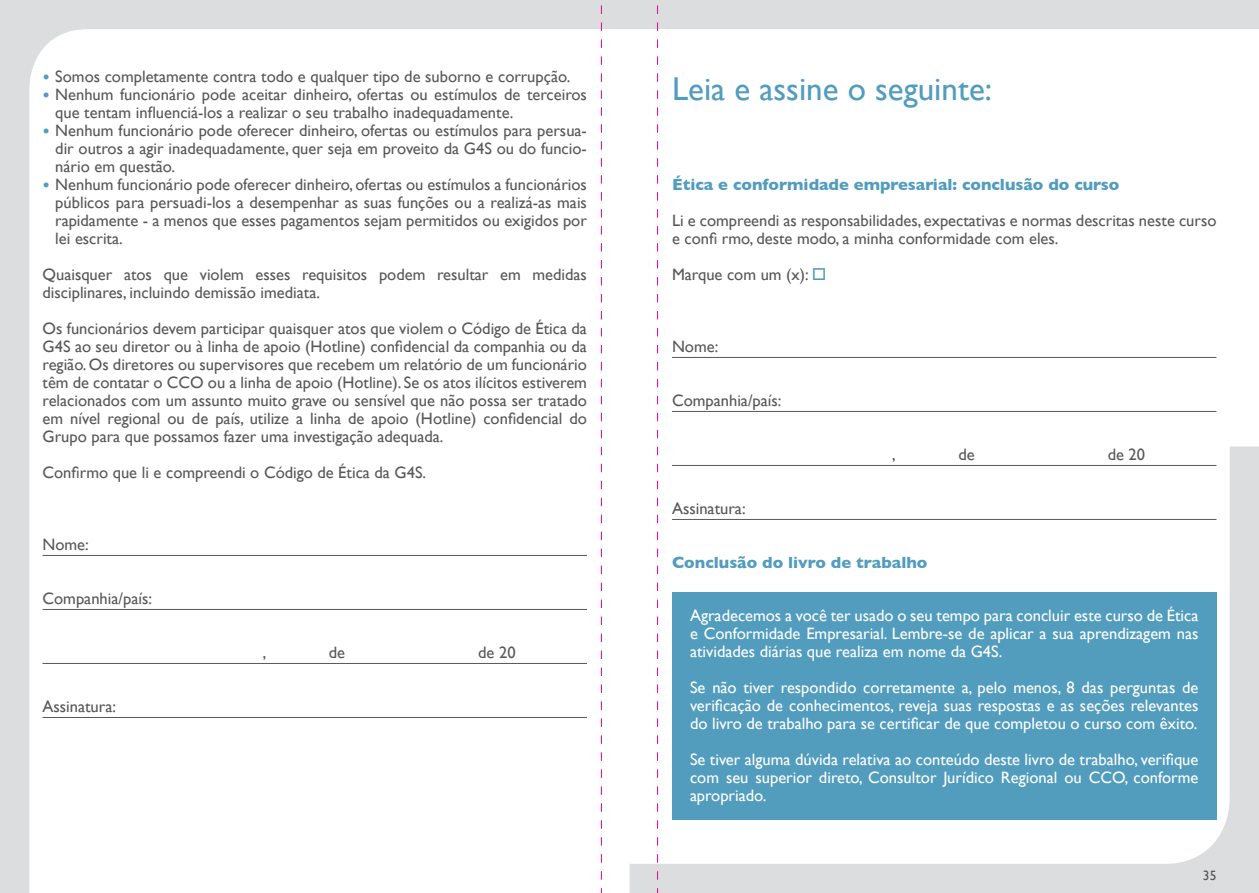
<style>
.page{position:relative;width:1259px;height:893px;background:#dcdddf}
.page>*{position:absolute;margin:0;border:0;box-sizing:border-box;transform-origin:0 0}
.t1{font:33px "Gill Sans";color:#529cbe}
.t2{font:16.5px/18px "Gill Sans";color:#57585a}
.t3{font:16.5px/18px "Gill Sans";color:#fff;text-align:justify}
.t4{font:700 16.5px "Gill Sans";color:#529cbe}
.t5{font:13.5px "Gill Sans";color:#57585a}
.s1{font-weight:700;font-size:15px;color:#529cbe}
.s2{color:#529cbe}
</style>
<div class="page">
<div style="left:29px;top:29px;width:1230px;height:864px;background:#fff"></div>
<hr style="left:43px;top:555px;width:544px;height:1px;background:#57585a">
<hr style="left:43px;top:609px;width:544px;height:1px;background:#57585a">
<hr style="left:43px;top:663px;width:544px;height:1px;background:#57585a">
<hr style="left:43px;top:717px;width:544px;height:1px;background:#57585a">
<svg style="left:601px;top:5px;width:1px;height:888px"></svg>
<hr style="left:672px;top:357px;width:544px;height:1px;background:#57585a">
<hr style="left:672px;top:411px;width:544px;height:1px;background:#57585a">
<hr style="left:672px;top:465px;width:544px;height:1px;background:#57585a">
<hr style="left:672px;top:519px;width:544px;height:1px;background:#57585a">
<div style="left:672px;top:592px;width:544px;height:227px;background:#529cbe"></div>
<svg style="left:657px;top:5px;width:1px;height:888px"></svg>
<p class="t2" style="left:43px;top:67px;width:529px"><span class="s1">•</span> Somos completamente contra todo e qualquer tipo de suborno e corrupção.</p>
<p class="t2" style="left:55px;top:85px;width:533px;text-indent:-13px"><span class="s1">•</span> Nenhum funcionário pode aceitar dinheiro, ofertas ou estímulos de terceiros que tentam influenciá-los a realizar o seu trabalho inadequadamente.</p>
<p class="t2" style="left:55px;top:121px;width:533px;text-align:justify;text-indent:-13px"><span class="s1">•</span> Nenhum funcionário pode oferecer dinheiro, ofertas ou estímulos para persua&shy;dir outros a agir inadequadamente, quer seja em proveito da G4S ou do funcio&shy;nário em questão.</p>
<p class="t2" style="left:55px;top:175px;width:533px;text-align:justify;text-indent:-13px"><span class="s1">•</span> Nenhum funcionário pode oferecer dinheiro, ofertas ou estímulos a funcionários públicos para persuadi-los a desempenhar as suas funções ou a realizá-as mais rapidamente - a menos que esses pagamentos sejam permitidos ou exigidos por lei escrita.</p>
<p class="t2" style="left:43px;top:265px;width:546px">Quaisquer atos que violem esses requisitos podem resultar em medidas disciplinares, incluindo demissão imediata.</p>
<p class="t2" style="left:43px;top:319px;width:546px;text-align:justify">Os funcionários devem participar quaisquer atos que violem o Código de Ética da G4S ao seu diretor ou à linha de apoio (Hotline) confidencial da companhia ou da região. Os diretores ou supervisores que recebem um relatório de um funcionário têm de contatar o CCO ou a linha de apoio (Hotline). Se os atos ilícitos estiverem relacionados com um assunto muito grave ou sensível que não possa ser tratado em nível regional ou de país, utilize a linha de apoio (Hotline) confidencial do Grupo para que possamos fazer uma investigação adequada.</p>
<p class="t2" style="left:43px;top:463px;width:385px">Confirmo que li e compreendi o Código de Ética da G4S.</p>
<p class="t2" style="left:43px;top:535px;width:48px">Nome:</p>
<p class="t2" style="left:43px;top:589px;width:111px">Companhia/país:</p>
<p class="t2" style="left:43px;top:697px;width:75px">Assinatura:</p>
<p class="t2" style="left:263px;top:643px;width:5px">,</p>
<p class="t2" style="left:329px;top:643px;width:18px">de</p>
<p class="t2" style="left:478px;top:643px;width:39px">de 20</p>
<h1 class="t1" style="left:672px;top:69px;width:321px">Leia e assine o seguinte:</h1>
<p class="t4" style="left:672px;top:171px;width:449px">Ética e conformidade empresarial: conclusão do curso</p>
<p class="t2" style="left:672px;top:211px;width:546px">Li e compreendi as responsabilidades, expectativas e normas descritas neste curso e confi rmo, deste modo, a minha conformidade com eles.</p>
<p class="t2" style="left:672px;top:265px;width:156px">Marque com um (x): <span class="s2">□</span></p>
<p class="t2" style="left:672px;top:337px;width:48px">Nome:</p>
<p class="t2" style="left:672px;top:391px;width:111px">Companhia/país:</p>
<p class="t2" style="left:672px;top:499px;width:75px">Assinatura:</p>
<p class="t2" style="left:892px;top:445px;width:5px">,</p>
<p class="t2" style="left:958px;top:445px;width:18px">de</p>
<p class="t2" style="left:1107px;top:445px;width:39px">de 20</p>
<p class="t4" style="left:672px;top:549px;width:257px">Conclusão do livro de trabalho</p>
<p class="t3" style="left:690px;top:606px;width:510px">Agradecemos a você ter usado o seu tempo para concluir este curso de Ética e Conformidade Empresarial. Lembre-se de aplicar a sua aprendizagem nas atividades diárias que realiza em nome da G4S.</p>
<p class="t3" style="left:690px;top:678px;width:510px">Se não tiver respondido corretamente a, pelo menos, 8 das perguntas de verificação de conhecimentos, reveja suas respostas e as seções relevantes do livro de trabalho para se certificar de que completou o curso com êxito.</p>
<p class="t3" style="left:690px;top:750px;width:510px">Se tiver alguma dúvida relativa ao conteúdo deste livro de trabalho, verifique com seu superior direto, Consultor Jurídico Regional ou CCO, conforme apropriado.</p>
<p class="t5" style="left:1203px;top:867px;width:15px">35</p>
</div>
